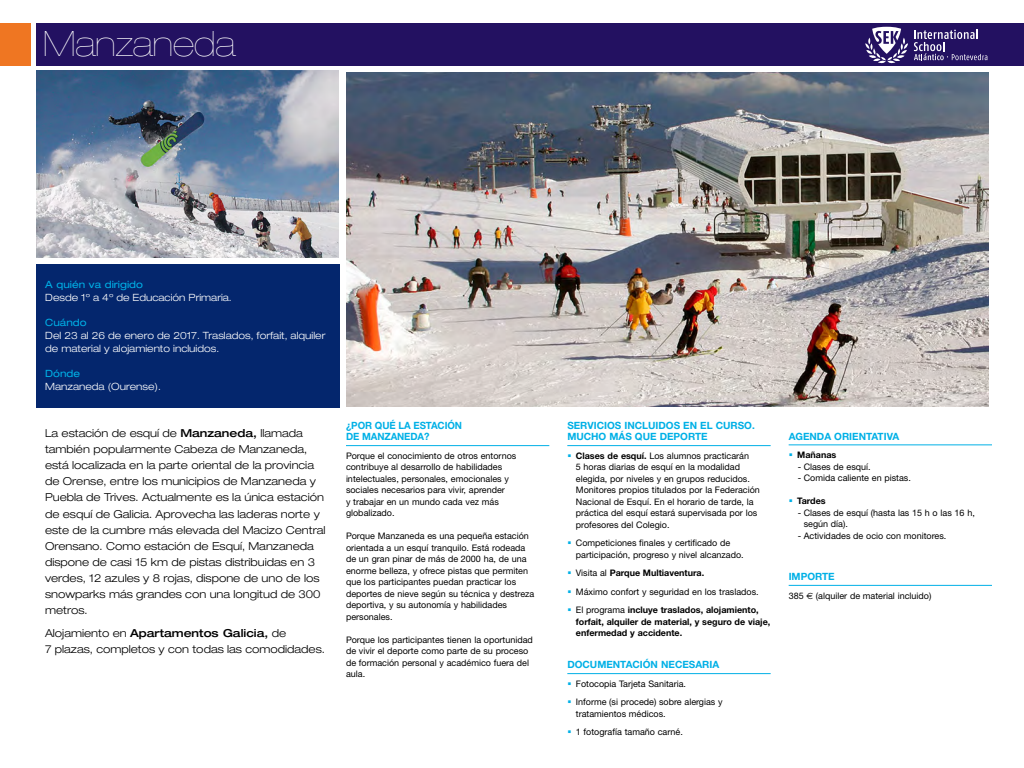
<style>
.page{position:relative;width:1024px;height:768px;background:#fff}
.page>*{position:absolute;margin:0;border:0;box-sizing:border-box;transform-origin:0 0}
.t1{font:900 expanded 35px "Helvetica Neue";color:#fff}
.t2{font:300 expanded 11px/16px "Helvetica Neue";color:#000}
.t3{font:300 expanded 10px/13px "Helvetica Neue";color:#fff}
.t4{font:700 10px/11.5px "Helvetica Neue";color:#00b0e6}
.t5{font:expanded 10px "Helvetica Neue";color:#00b0e6}
.t6{font:9px/11.5px "Helvetica Neue";color:#000}
.t7{font:700 9px/11.5px "Helvetica Neue";color:#000}
.s1{font-weight:500}
.s2{color:#00b0e6}
.s3{font-weight:700}
.s4{font-weight:400}
.s5{font-family:"Euro Sans"}
</style>
<div class="page">
<div style="left:36px;top:23px;width:988px;height:43px;background:#231161"></div>
<div style="left:0;top:23px;width:31px;height:43px;background:#ef7622"></div>
<div style="left:36px;top:264px;width:303px;height:143px;background:#04266d"></div>
<img style="left:346px;top:72px;width:642px;height:335px">
<hr style="left:346px;top:445px;width:203px;height:1px;background:#00b0e6">
<hr style="left:567px;top:445px;width:204px;height:1px;background:#00b0e6">
<hr style="left:567px;top:673px;width:204px;height:1px;background:#00b0e6">
<hr style="left:789px;top:445px;width:203px;height:1px;background:#00b0e6">
<hr style="left:789px;top:585px;width:203px;height:1px;background:#00b0e6">
<img style="left:36px;top:70px;width:303px;height:188px">
<svg style="left:914px;top:30px;width:73px;height:30px"></svg>
<svg style="left:865px;top:27px;width:43px;height:37px"></svg>
<h1 class="t1" style="left:43px;top:23px;width:194px">Manzaneda</h1>
<p class="t5" style="left:45px;top:278px;width:99px">A quién va dirigido</p>
<p class="t3" style="left:45px;top:290px;width:188px">Desde 1º a 4º de Educación Primaria.</p>
<p class="t5" style="left:45px;top:316px;width:43px">Cuándo</p>
<p class="t3" style="left:45px;top:328px;width:282px">Del 23 al 26 de enero de 2017. Traslados, forfait, alquiler de material y alojamiento incluidos.</p>
<p class="t5" style="left:45px;top:367px;width:36px">Dónde</p>
<p class="t3" style="left:45px;top:379px;width:117px">Manzaneda (Ourense).</p>
<p class="t2" style="left:45px;top:425px;width:282px">La estación de esquí de <span class="s1">Manzaneda,</span> llamada también popularmente Cabeza de Manzaneda, está localizada en la parte oriental de la provincia de Orense, entre los municipios de Manzaneda y Puebla de Trives. Actualmente es la única estación de esquí de Galicia. Aprovecha las laderas norte y este de la cumbre más elevada del Macizo Central Orensano. Como estación de Esquí, Manzaneda dispone de casi 15 km de pistas distribuidas en 3 verdes, 12 azules y 8 rojas, dispone de uno de los snowparks más grandes con una longitud de 300 metros.</p>
<p class="t2" style="left:45px;top:625px;width:281px">Alojamiento en <span class="s1">Apartamentos Galicia,</span> de<br>7 plazas, completos y con todas las comodidades.</p>
<p class="t4" style="left:346px;top:419px;width:118px">¿Por qué la Estación de Manzaneda?</p>
<p class="t6" style="left:346px;top:450px;width:172px">Porque el conocimiento de otros entornos contribuye al desarrollo de habilidades intelectuales, personales, emocionales y sociales necesarios para vivir, aprender<br>y trabajar en un mundo cada vez más globalizado.</p>
<p class="t6" style="left:346px;top:530px;width:190px">Porque Manzaneda es una pequeña estación orientada a un esquí tranquilo. Está rodeada de un gran pinar de más de 2000 ha, de una enorme belleza, y ofrece pistas que permiten que los participantes puedan practicar los deportes de nieve según su técnica y destreza deportiva, y su autonomía y habilidades personales.</p>
<p class="t6" style="left:346px;top:634px;width:188px">Porque los participantes tienen la oportunidad de vivir el deporte como parte de su proceso de formación personal y académico fuera del aula.</p>
<p class="t4" style="left:567px;top:419px;width:189px">Servicios incluidos en el curso.<br>Mucho más que deporte</p>
<p class="t6" style="left:576px;top:450px;width:186px;text-indent:-9px"><span class="s2">▪</span> <span class="s3">Clases de esquí.</span> Los alumnos practicarán<br>5 horas diarias de esquí en la modalidad elegida, por niveles y en grupos reducidos.<br>Monitores propios titulados por la Federación Nacional de Esquí. En el horario de tarde, la práctica del esquí estará supervisada por los profesores del Colegio.</p>
<p class="t6" style="left:576px;top:537px;width:169px;text-indent:-9px"><span class="s2">▪</span> Competiciones finales y certificado de participación, progreso y nivel alcanzado.</p>
<p class="t7" style="left:567px;top:567px;width:138px"><span class="s2">▪</span> <span class="s4">Visita al</span> Parque Multiaventura.</p>
<p class="t6" style="left:567px;top:586px;width:193px"><span class="s2">▪</span> Máximo confort y seguridad en los traslados.</p>
<p class="t7" style="left:576px;top:604px;width:196px;text-indent:-9px"><span class="s2">▪</span> <span class="s4">El programa</span> incluye traslados, alojamiento, forfait, alquiler de material, y seguro de viaje, enfermedad y accidente.</p>
<p class="t4" style="left:567px;top:659px;width:153px">Documentación necesaria</p>
<p class="t6" style="left:567px;top:678px;width:120px"><span class="s2">▪</span> Fotocopia Tarjeta Sanitaria.</p>
<p class="t6" style="left:576px;top:696px;width:148px;text-indent:-9px"><span class="s2">▪</span> Informe (si procede) sobre alergias y tratamientos médicos.</p>
<p class="t6" style="left:567px;top:726px;width:117px"><span class="s2">▪</span> 1 fotografía tamaño carné.</p>
<p class="t4" style="left:789px;top:430px;width:112px">Agenda orientativa</p>
<p class="t7" style="left:789px;top:449px;width:49px"><span class="s2">▪</span> Mañanas</p>
<p class="t6" style="left:798px;top:461px;width:75px">- Clases de esquí.</p>
<p class="t6" style="left:798px;top:472px;width:115px">- Comida caliente en pistas.</p>
<p class="t7" style="left:789px;top:495px;width:39px"><span class="s2">▪</span> Tardes</p>
<p class="t6" style="left:804px;top:507px;width:173px;text-indent:-6px">- Clases de esquí (hasta las 15 h o las 16 h, según día).</p>
<p class="t6" style="left:798px;top:530px;width:150px">- Actividades de ocio con monitores.</p>
<p class="t4" style="left:789px;top:571px;width:7px">Imp</p>
<p class="t4" style="left:807px;top:571px;width:28px">orte</p>
<p class="t6" style="left:789px;top:590px;width:144px">385 <span class="s5">€</span> (alquiler de material incluido)</p>
</div>
